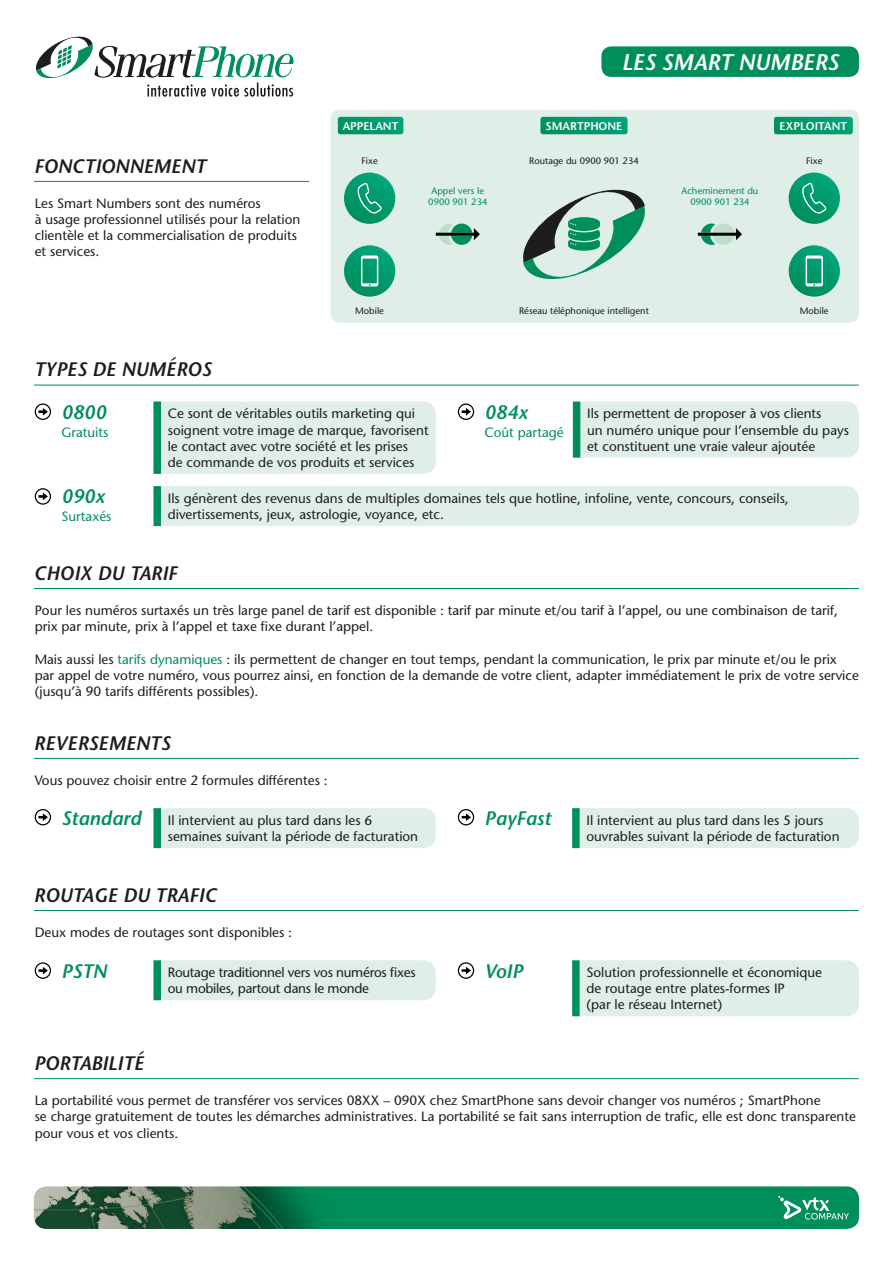
<style>
.page{position:relative;width:893px;height:1263px;background:#fff}
.page>*{position:absolute;margin:0;border:0;box-sizing:border-box;transform-origin:0 0}
.t1{font:italic 600 22.65px "Stone Sans";color:#fff}
.t2{font:italic 600 19.5px "Stone Sans";color:#1d1d1b}
.t3{font:italic 600 19.5px "Stone Sans";color:#008e5b}
.t4{font:13.5px/16.2px "Stone Sans";color:#1d1d1b}
.t5{font:13.5px "Stone Sans";letter-spacing:-.02em;color:#1d1d1b}
.t6{font:13.5px "Stone Sans";color:#008e5b}
.t7{font:600 11.25px "Stone Sans";color:#fff}
.t8{font:9.3px "Stone Sans";color:#1d1d1b}
.t9{font:9.3px/11.2px "Stone Sans";color:#008e5b;text-align:center}
.s1{color:#008e5b}
</style>
<div class="page">
<img style="left:34px;top:1186px;width:825px;height:43px">
<svg style="left:35px;top:36px;width:258px;height:61px"></svg>
<svg style="left:778px;top:1196px;width:71px;height:23px"></svg>
<div style="left:331px;top:110px;width:528px;height:213px;background:#dfeee7;border-radius:9px"></div>
<svg style="left:774px;top:117px;width:79px;height:17px"></svg>
<svg style="left:338px;top:117px;width:65px;height:17px"></svg>
<svg style="left:540px;top:117px;width:88px;height:17px"></svg>
<svg style="left:523px;top:189px;width:122px;height:90px"></svg>
<svg style="left:344px;top:245px;width:51px;height:52px"></svg>
<svg style="left:344px;top:173px;width:51px;height:51px"></svg>
<svg style="left:357px;top:183px;width:25px;height:31px"></svg>
<svg style="left:361px;top:255px;width:17px;height:31px"></svg>
<svg style="left:789px;top:245px;width:51px;height:52px"></svg>
<svg style="left:789px;top:173px;width:51px;height:51px"></svg>
<svg style="left:802px;top:183px;width:24px;height:31px"></svg>
<svg style="left:806px;top:255px;width:17px;height:31px"></svg>
<svg style="left:436px;top:224px;width:44px;height:21px"></svg>
<svg style="left:698px;top:224px;width:44px;height:21px"></svg>
<hr style="left:34px;top:181px;width:275px;height:1px;background:#008e5b">
<hr style="left:34px;top:588px;width:825px;height:1px;background:#008e5b">
<div style="left:161px;top:960px;width:275px;height:40px;background:#dfeee7"></div>
<div style="left:580px;top:960px;width:279px;height:56px;background:#dfeee7"></div>
<hr style="left:34px;top:910px;width:825px;height:1px;background:#008e5b">
<svg style="left:35px;top:962px;width:16px;height:17px"></svg>
<svg style="left:458px;top:962px;width:16px;height:17px"></svg>
<div style="left:153px;top:960px;width:8px;height:40px;background:#008e5b"></div>
<div style="left:572px;top:960px;width:8px;height:56px;background:#008e5b"></div>
<hr style="left:34px;top:1078px;width:825px;height:1px;background:#008e5b">
<div style="left:161px;top:401px;width:275px;height:73px;background:#dfeee7"></div>
<div style="left:580px;top:401px;width:279px;height:57px;background:#dfeee7"></div>
<div style="left:161px;top:486px;width:698px;height:40px;background:#dfeee7"></div>
<hr style="left:34px;top:385px;width:825px;height:1px;background:#008e5b">
<svg style="left:35px;top:403px;width:16px;height:17px"></svg>
<svg style="left:458px;top:403px;width:16px;height:17px"></svg>
<svg style="left:35px;top:488px;width:16px;height:17px"></svg>
<div style="left:153px;top:401px;width:8px;height:73px;background:#008e5b"></div>
<div style="left:573px;top:401px;width:7px;height:57px;background:#008e5b"></div>
<div style="left:153px;top:486px;width:8px;height:40px;background:#008e5b"></div>
<div style="left:601px;top:46px;width:258px;height:31px;background:#008e5b;border-radius:10px"></div>
<div style="left:161px;top:808px;width:275px;height:40px;background:#dfeee7"></div>
<div style="left:580px;top:808px;width:279px;height:40px;background:#dfeee7"></div>
<hr style="left:34px;top:758px;width:825px;height:1px;background:#008e5b">
<svg style="left:35px;top:809px;width:16px;height:16px"></svg>
<svg style="left:458px;top:809px;width:16px;height:16px"></svg>
<div style="left:153px;top:808px;width:8px;height:40px;background:#008e5b"></div>
<div style="left:572px;top:808px;width:8px;height:40px;background:#008e5b"></div>
<h1 class="t1" style="left:622px;top:48px;width:218px">LES SMART NUMBERS</h1>
<h2 class="t2" style="left:34px;top:154px;width:173px">FONCTIONNEMENT</h2>
<p class="t4" style="left:35px;top:195px;width:267px">Les Smart Numbers sont des numéros<br>à usage professionnel utilisés pour la relation clientèle et la commercialisation de produits et services.</p>
<p class="t7" style="left:343px;top:119px;width:57px">APPELANT</p>
<p class="t7" style="left:546px;top:119px;width:78px">SMARTPHONE</p>
<p class="t7" style="left:780px;top:119px;width:69px">EXPLOITANT</p>
<p class="t8" style="left:361px;top:155px;width:18px">Fixe</p>
<p class="t8" style="left:529px;top:155px;width:111px">Routage du 0900 901 234</p>
<p class="t8" style="left:806px;top:155px;width:18px">Fixe</p>
<p class="t9" style="left:428px;top:185px;width:61px">Appel vers le<br>0900 901 234</p>
<p class="t9" style="left:682px;top:185px;width:78px">Acheminement du<br>0900 901 234</p>
<p class="t8" style="left:355px;top:305px;width:30px">Mobile</p>
<p class="t8" style="left:519px;top:305px;width:131px">Réseau téléphonique intelligent</p>
<p class="t8" style="left:800px;top:305px;width:30px">Mobile</p>
<h2 class="t2" style="left:34px;top:357px;width:179px">TYPES DE NUMÉROS</h2>
<h2 class="t3" style="left:62px;top:400px;width:46px">0800</h2>
<p class="t6" style="left:62px;top:424px;width:48px">Gratuits</p>
<h2 class="t3" style="left:485px;top:400px;width:45px">084x</h2>
<p class="t6" style="left:485px;top:424px;width:81px">Coût partagé</p>
<p class="t4" style="left:168px;top:406px;width:262px">Ce sont de véritables outils marketing qui soignent votre image de marque, favorisent le contact avec votre société et les prises<br>de commande de vos produits et services</p>
<p class="t4" style="left:587px;top:406px;width:263px">Ils permettent de proposer à vos clients<br>un numéro unique pour l’ensemble du pays et constituent une vraie valeur ajoutée</p>
<p class="t4" style="left:168px;top:490px;width:623px">Ils génèrent des revenus dans de multiples domaines tels que hotline, infoline, vente, concours, conseils, divertissements, jeux, astrologie, voyance, etc.</p>
<h2 class="t3" style="left:62px;top:484px;width:45px">090x</h2>
<p class="t6" style="left:62px;top:508px;width:51px">Surtaxés</p>
<h2 class="t2" style="left:34px;top:561px;width:145px">CHOIX DU TARIF</h2>
<p class="t4" style="left:35px;top:602px;width:805px">Pour les numéros surtaxés un très large panel de tarif est disponible : tarif par minute et/ou tarif à l’appel, ou une combinaison de tarif, prix par minute, prix à l’appel et taxe fixe durant l’appel.</p>
<p class="t4" style="left:35px;top:651px;width:826px">Mais aussi les <span class="s1">tarifs dynamiques</span> : ils permettent de changer en tout temps, pendant la communication, le prix par minute et/ou le prix par appel de votre numéro, vous pourrez ainsi, en fonction de la demande de votre client, adapter immédiatement le prix de votre service (jusqu’à 90 tarifs différents possibles).</p>
<h2 class="t2" style="left:34px;top:731px;width:138px">REVERSEMENTS</h2>
<p class="t4" style="left:35px;top:772px;width:294px">Vous pouvez choisir entre 2 formules différentes :</p>
<h2 class="t3" style="left:62px;top:806px;width:81px">Standard</h2>
<p class="t4" style="left:168px;top:812px;width:206px">Il intervient au plus tard dans les 6</p>
<h2 class="t3" style="left:485px;top:806px;width:68px">PayFast</h2>
<p class="t4" style="left:168px;top:828px;width:252px">semaines suivant la période de facturation</p>
<h2 class="t2" style="left:34px;top:883px;width:184px">ROUTAGE DU TRAFIC</h2>
<p class="t4" style="left:35px;top:924px;width:259px">Deux modes de routages sont disponibles :</p>
<h2 class="t3" style="left:62px;top:959px;width:47px">PSTN</h2>
<p class="t5" style="left:168px;top:964px;width:249px">Routage traditionnel vers vos numéros fixes</p>
<h2 class="t3" style="left:485px;top:959px;width:40px">VoIP</h2>
<p class="t5" style="left:168px;top:981px;width:203px">ou mobiles, partout dans le monde</p>
<p class="t4" style="left:586px;top:812px;width:255px">Il intervient au plus tard dans les 5 jours ouvrables suivant la période de facturation</p>
<p class="t4" style="left:586px;top:964px;width:237px">Solution professionnelle et économique de routage entre plates-formes IP<br>(par le réseau Internet)</p>
<h2 class="t2" style="left:34px;top:1051px;width:112px">PORTABILITÉ</h2>
<p class="t4" style="left:35px;top:1092px;width:823px">La portabilité vous permet de transférer vos services 08XX – 090X chez SmartPhone sans devoir changer vos numéros ; SmartPhone<br>se charge gratuitement de toutes les démarches administratives. La portabilité se fait sans interruption de trafic, elle est donc transparente pour vous et vos clients.</p>
</div>
